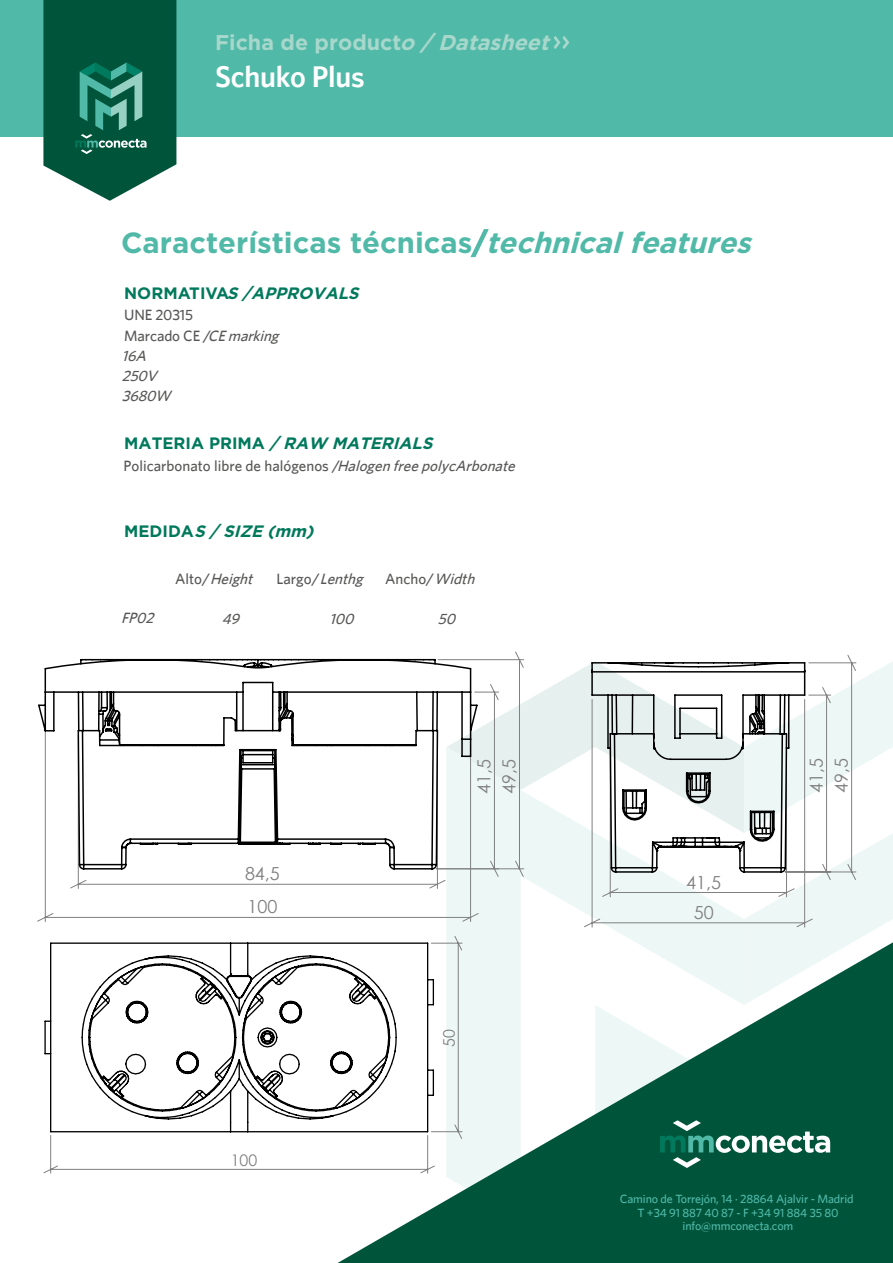
<style>
.page{position:relative;width:893px;height:1263px;background:#fff}
.page>*{position:absolute;margin:0;border:0;box-sizing:border-box;transform-origin:0 0}
.t1{font:600 30px "Whitney";letter-spacing:-.01em;color:#fff}
.t2{font:700 29.1px "Gotham";color:#51b9a8}
.t3{font:700 21.45px "Gotham";color:#a8d7cc}
.t4{font:18px/33.3px "Century Gothic";color:#808080}
.t5{font:italic 700 16.5px "Gotham";color:#00795c}
.t6{font:italic 700 16.5px "Gotham";color:#00795b}
.t7{font:15.9px "Century Gothic";color:#808080}
.t8{font:500 15px "Whitney";color:#575756}
.t9{font:italic 500 15px/20.2px "Whitney";color:#575756}
.t10{font:500 12px/13.5px "Whitney";letter-spacing:-.01em;color:#51b9a8;text-align:center}
.s1{font-style:italic}
.s2{font-style:normal}
</style>
<div class="page">
<div style="left:0;top:0;width:893px;height:136px;background:#51b9a8"></div>
<svg style="left:554px;top:36px;width:15px;height:13px"></svg>
<svg style="left:43px;top:0;width:133px;height:201px;background:#216d56"></svg>
<svg style="left:337px;top:898px;width:556px;height:365px"></svg>
<svg style="left:595px;top:1005px;width:298px;height:258px;background:#266e58"></svg>
<svg style="left:583px;top:898px;width:230px;height:30px;background:#eaf3f2"></svg>
<svg style="left:37px;top:870px;width:442px;height:52px"></svg>
<svg style="left:436px;top:651px;width:457px;height:247px"></svg>
<svg style="left:38px;top:658px;width:441px;height:212px"></svg>
<svg style="left:591px;top:661px;width:215px;height:213px"></svg>
<svg style="left:43px;top:935px;width:420px;height:239px"></svg>
<svg style="left:44px;top:942px;width:391px;height:191px"></svg>
<h3 class="t3" style="left:215px;top:28px;width:343px">Ficha de product<span class="s1">o /Datasheet</span></h3>
<h1 class="t1" style="left:215px;top:59px;width:151px">Schuko Plus</h1>
<h2 class="t2" style="left:121px;top:223px;width:641px">Características técnicas/<span class="s1">technicalfeatures</span></h2>
<h3 class="t5" style="left:124px;top:282px;width:242px"><span class="s2">N O R M A T I VA</span>S/APPROVALS</h3>
<p class="t9" style="left:122px;top:305px;width:163px"><span class="s2">UNE 20315<br>M a r c a d o C E /</span>CEmarking<br>16A<br>250V<br>3680W</p>
<h3 class="t5" style="left:124px;top:433px;width:315px"><span class="s2">MATERIA PRIMA</span> /RAW MATERIALS</h3>
<p class="t8" style="left:123px;top:456px;width:397px">Policarbonato libre de halógenos / <span class="s1">HalogenfreepolycArbonate</span></p>
<h3 class="t6" style="left:124px;top:521px;width:196px"><span class="s2">M E D I D A</span> S/SIZE (mm)</h3>
<p class="t9" style="left:175px;top:568px;width:83px"><span class="s2">Alto/</span>Height</p>
<p class="t8" style="left:276px;top:569px;width:204px">Largo/<span class="s1">Lenthg</span> Ancho/<span class="s1">Width</span></p>
<p class="t9" style="left:121px;top:608px;width:39px">FP02</p>
<p class="t9" style="left:222px;top:608px;width:23px">49</p>
<p class="t9" style="left:330px;top:608px;width:30px">100</p>
<p class="t9" style="left:438px;top:608px;width:23px">50</p>
<h3 class="t4" style="left:245px;top:857px;width:36px">84,5<br>100</h3>
<h3 class="t7" style="left:231px;top:1149px;width:28px">100</h3>
<h3 class="t4" style="left:471px;top:794px;width:36px;line-height:25px;rotate:-90deg">41,5<br>49,5</h3>
<h3 class="t7" style="left:438px;top:1046px;width:19px;rotate:-90deg">50</h3>
<h3 class="t4" style="left:686px;top:865px;width:36px">41,5</h3>
<h3 class="t4" style="left:694px;top:895px;width:21px">50</h3>
<h3 class="t4" style="left:803px;top:793px;width:36px;line-height:25.2px;rotate:-90deg">41,5<br>49,5</h3>
<p class="t10" style="left:620px;top:1192px;width:235px">Camino de Torrejón, 14 · 28864 Ajalvir - Madrid<br>T +34 91 887 40 87 - F +34 91 884 35 80 info@mmconecta.com</p>
</div>
